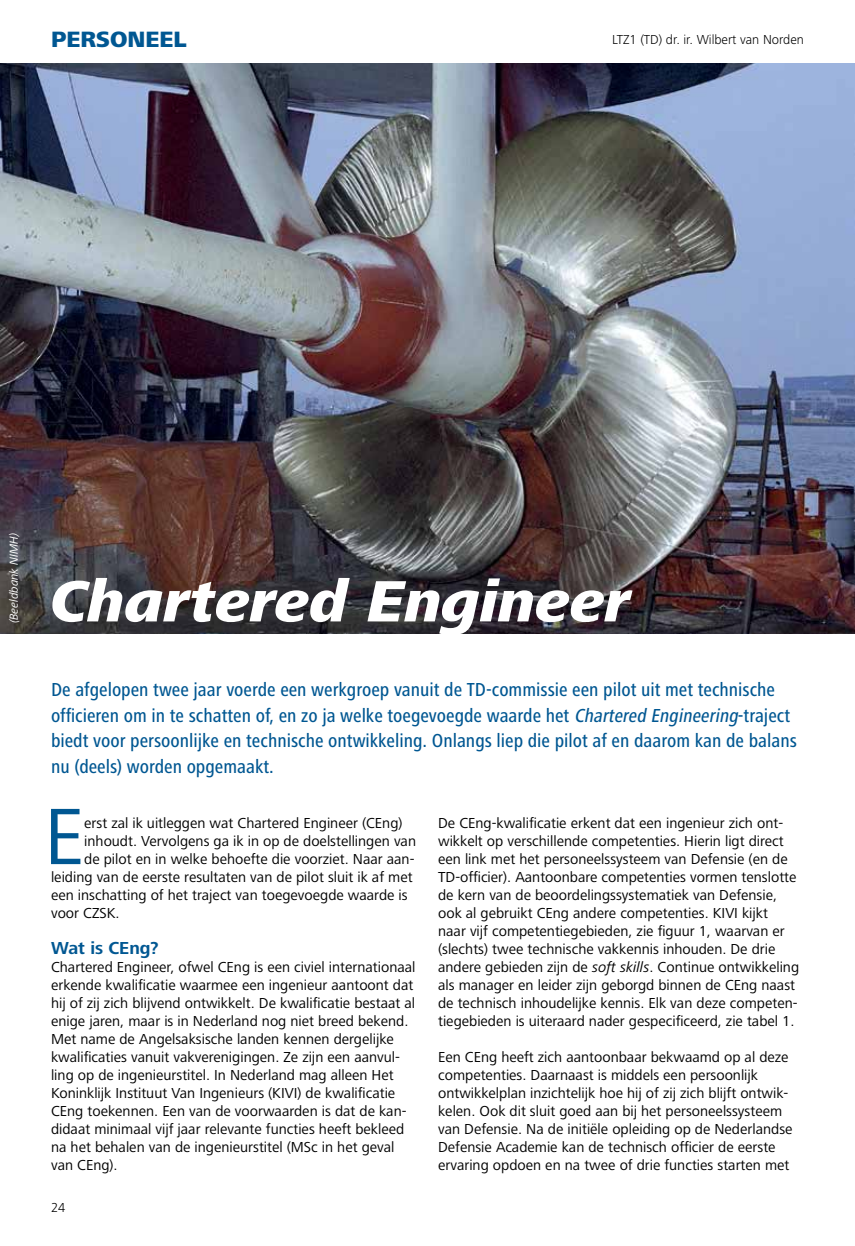
<style>
.page{position:relative;width:855px;height:1246px;background:#fff}
.page>*{position:absolute;margin:0;border:0;box-sizing:border-box;transform-origin:0 0}
.t1{font:82.8px "Frutiger Next LT";color:#005792}
.t2{font:italic 800 60.3px "Frutiger Next LT";color:#fff}
.t3{font:800 22.95px "Frutiger Next LT";color:#005792}
.t4{font:500 condensed 19.5px/25.5px "Frutiger Next LT";color:#005792}
.t5{font:700 18px "Frutiger Next LT";color:#005792}
.t6{font:15px/18px "Frutiger Next LT";color:#000}
.t7{font:300 13.5px "Frutiger Next LT";color:#000}
.t8{font:italic 12px "Frutiger Next LT";letter-spacing:-.01em;color:#fff}
.s1{font-style:italic}
</style>
<div class="page">
<img style="left:0;top:64px;width:855px;height:570px">
<h3 class="t3" style="left:51px;top:26px;width:137px">PERSONEEL</h3>
<p class="t7" style="left:612px;top:32px;width:193px">LTZ1 (TD) dr. ir. Wilbert van Norden</p>
<p class="t8" style="left:7px;top:623px;width:92px;rotate:-90deg">(Beeldbank NIMH)</p>
<h2 class="t2" style="left:51px;top:567px;width:581px">Chartered Engineer</h2>
<p class="t4" style="left:51px;top:677px;width:747px">De afgelopen twee jaar voerde een werkgroep vanuit de TD-commissie een pilot uit met technische officieren om in te schatten of, en zo ja welke toegevoegde waarde het <span class="s1">Chartered Engineering</span>-traject biedt voor persoonlijke en technische ontwikkeling. Onlangs liep die pilot af en daarom kan de balans nu (deels) worden opgemaakt.</p>
<h1 class="t1" style="left:44px;top:791px;width:42px">E</h1>
<p class="t6" style="left:84px;top:814px;width:320px">erst zal ik uitleggen wat Chartered Engineer (CEng)</p>
<p class="t6" style="left:438px;top:814px;width:362px">De CEng-kwalificatie erkent dat een ingenieur zich ont&shy;wikkelt op verschillende competenties. Hierin ligt direct een link met het personeelssysteem van Defensie (en de TD-officier). Aantoonbare competenties vormen tenslotte de kern van de beoordelingssystematiek van Defensie, ook al gebruikt CEng andere competenties. KIVI kijkt naar vijf competentiegebieden, zie figuur 1, waarvan er (slechts) twee technische vakkennis inhouden. De drie andere gebieden zijn de <span class="s1">soft skills</span>. Continue ontwikkeling als manager en leider zijn geborgd binnen de CEng naast de technisch inhoudelijke kennis. Elk van deze competen&shy;tiegebieden is uiteraard nader gespecificeerd, zie tabel 1.</p>
<p class="t6" style="left:438px;top:1048px;width:356px">Een CEng heeft zich aantoonbaar bekwaamd op al deze competenties. Daarnaast is middels een persoonlijk ontwikkelplan inzichtelijk hoe hij of zij zich blijft ontwik&shy;kelen. Ook dit sluit goed aan bij het personeelssysteem van Defensie. Na de initiële opleiding op de Nederlandse Defensie Academie kan de technisch officier de eerste ervaring opdoen en na twee of drie functies starten met</p>
<p class="t6" style="left:84px;top:832px;width:333px">inhoudt. Vervolgens ga ik in op de doelstellingen van</p>
<p class="t6" style="left:84px;top:850px;width:332px">de pilot en in welke behoefte die voorziet. Naar aan-</p>
<p class="t6" style="left:51px;top:868px;width:363px">leiding van de eerste resultaten van de pilot sluit ik af met</p>
<p class="t6" style="left:51px;top:886px;width:358px">een inschatting of het traject van toegevoegde waarde is</p>
<p class="t6" style="left:51px;top:904px;width:70px">voor CZSK.</p>
<p class="t5" style="left:51px;top:938px;width:109px">Wat is CEng?</p>
<p class="t6" style="left:51px;top:958px;width:366px">Chartered Engineer, ofwel CEng is een civiel internationaal erkende kwalificatie waarmee een ingenieur aantoont dat hij of zij zich blijvend ontwikkelt. De kwalificatie bestaat al enige jaren, maar is in Nederland nog niet breed bekend.<br>Met name de Angelsaksische landen kennen dergelijke kwalificaties vanuit vakverenigingen. Ze zijn een aanvul&shy;ling op de ingenieurstitel. In Nederland mag alleen Het Koninklijk Instituut Van Ingenieurs (KIVI) de kwalificatie CEng toekennen. Een van de voorwaarden is dat de kan&shy;didaat minimaal vijf jaar relevante functies heeft bekleed na het behalen van de ingenieurstitel (MSc in het geval van CEng).</p>
<p class="t7" style="left:51px;top:1200px;width:16px">24</p>
</div>
